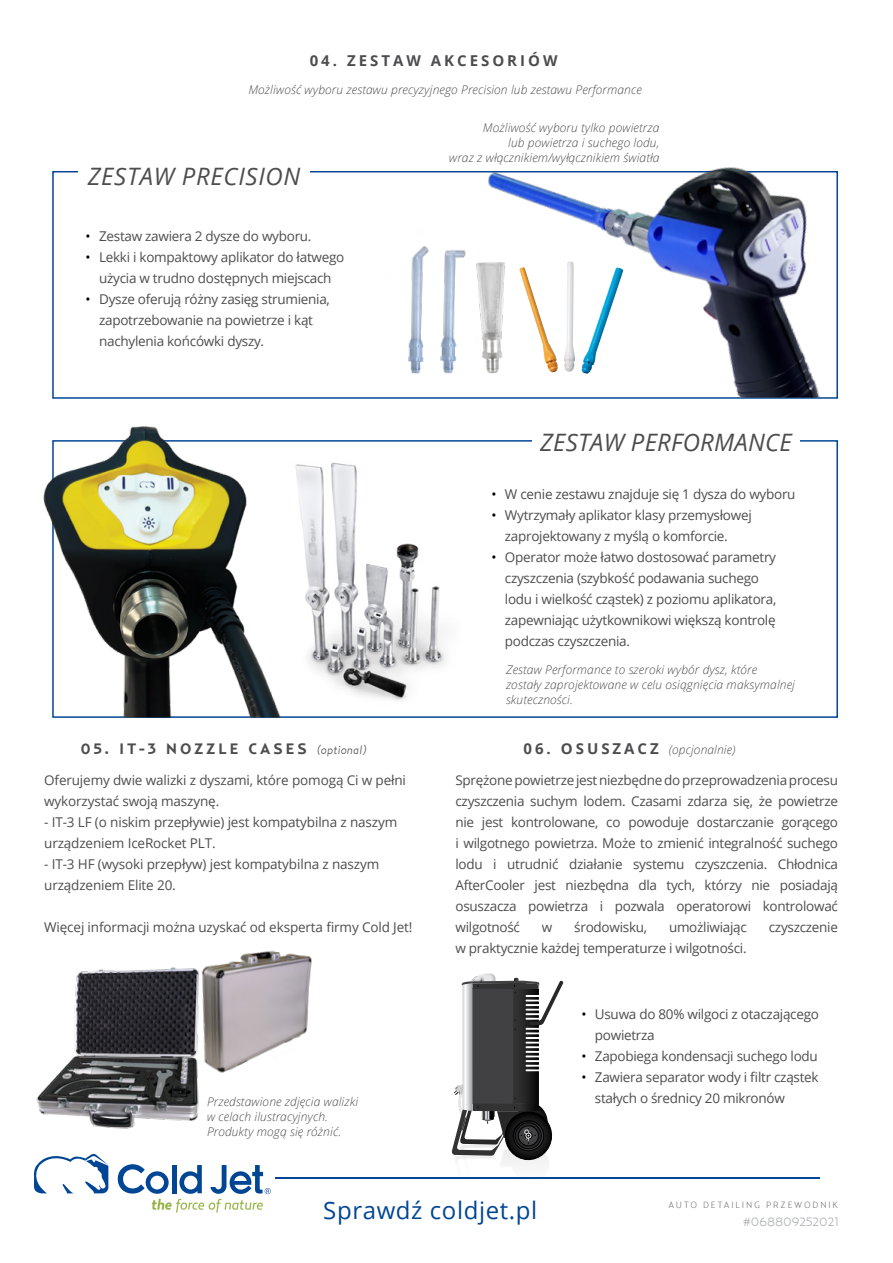
<style>
.page{position:relative;width:893px;height:1263px;background:#fff}
.page>*{position:absolute;margin:0;border:0;box-sizing:border-box;transform-origin:0 0}
.t1{font:italic 24px "Open Sans";letter-spacing:.01em;color:#4d4d4f}
.t2{font:24px "Open Sans";letter-spacing:.025em;color:#004694}
.t3{font:italic 24px "Open Sans";letter-spacing:.03em;color:#4d4d4f}
.t4{font:700 15px "Relay";letter-spacing:.2em;color:#4d4d4f}
.t5{font:700 15px "Open Sans";letter-spacing:.2em;color:#4d4d4f}
.t6{font:13.5px/21px "Open Sans";letter-spacing:-.02em;color:#4d4d4f}
.t7{font:italic 300 12px/15px "Open Sans";letter-spacing:.01em;color:#4d4d4f}
.t8{font:300 12px "Relay Wide";color:#a7a9ac}
.t9{font:300 9px "Relay";letter-spacing:.2em;color:#6e6f72}
.s1{color:#000}
.s2{font-weight:300;font-style:italic;font-size:12px}
.s3{font-weight:700;font-style:normal;font-size:15px}
</style>
<div class="page">
<hr style="left:275px;top:1177px;width:545px;height:2px;background:#004694">
<svg style="left:34px;top:1154px;width:74px;height:39px"></svg>
<svg style="left:118px;top:1164px;width:153px;height:48px"></svg>
<img style="left:374px;top:440px;width:88px;height:261px">
<img style="left:408px;top:259px;width:4px;height:114px">
<img style="left:412px;top:246px;width:35px;height:128px">
<img style="left:43px;top:426px;width:331px;height:292px">
<img style="left:447px;top:167px;width:391px;height:231px">
<svg style="left:451px;top:973px;width:112px;height:192px"></svg>
<img style="left:218px;top:950px;width:94px;height:123px">
<img style="left:36px;top:964px;width:182px;height:165px">
<p class="t5" style="left:310px;top:50px;width:249px">04. ZESTAW AKCESORIÓW</p>
<p class="t7" style="left:248px;top:82px;width:395px">Możliwość wyboru zestawu precyzyjnego Precision lub zestawu Performance</p>
<h1 class="t3" style="left:88px;top:160px;width:214px">ZESTAW PRECISION</h1>
<p class="t6" style="left:86px;top:225px;width:227px"><span class="s1">•</span> Zestaw zawiera 2 dysze do wyboru.</p>
<p class="t6" style="left:86px;top:246px;width:260px;text-align:center"><span class="s1">•</span> Lekki i kompaktowy aplikator do łatwego użycia w trudno dostępnych miejscach</p>
<p class="t6" style="left:99px;top:288px;width:232px;text-indent:-14px"><span class="s1">•</span> Dysze oferują różny zasięg strumienia, zapotrzebowanie na powietrze i kąt nachylenia końcówki dyszy.</p>
<p class="t4" style="left:81px;top:740px;width:287px">05. IT-3 NOZZLE CASES <span class="s2">(optional)</span></p>
<p class="t6" style="left:44px;top:769px;width:363px">Oferujemy dwie walizki z dyszami, które pomogą Ci w pełni wykorzystać swoją maszynę.</p>
<p class="t6" style="left:44px;top:811px;width:355px">- IT-3 LF (o niskim przepływie) jest kompatybilna z naszym urządzeniem IceRocket PLT.</p>
<p class="t6" style="left:44px;top:853px;width:337px">- IT-3 HF (wysoki przepływ) jest kompatybilna z naszym urządzeniem Elite 20.</p>
<p class="t6" style="left:44px;top:916px;width:370px">Więcej informacji można uzyskać od eksperta firmy Cold Jet!</p>
<p class="t7" style="left:207px;top:1094px;width:153px">Przedstawione zdjęcia walizki w celach ilustracyjnych.<br>Produkty mogą się różnić.</p>
<p class="t7" style="left:449px;top:120px;width:212px;text-align:right">Możliwość wyboru tylko powietrza<br>lub powietrza i suchego lodu,<br>wraz z włącznikiem/wyłącznikiem światła</p>
<h1 class="t1" style="left:540px;top:426px;width:253px">ZESTAW PERFORMANCE</h1>
<p class="t6" style="left:491px;top:483px;width:306px"><span class="s1">•</span> W cenie zestawu znajduje się 1 dysza do wyboru</p>
<p class="t6" style="left:505px;top:504px;width:248px;text-indent:-14px"><span class="s1">•</span> Wytrzymały aplikator klasy przemysłowej zaprojektowany z myślą o komforcie.</p>
<p class="t6" style="left:505px;top:546px;width:273px;text-indent:-14px"><span class="s1">•</span> Operator może łatwo dostosować parametry czyszczenia (szybkość podawania suchego lodu i wielkość cząstek) z poziomu aplikatora, zapewniając użytkownikowi większą kontrolę podczas czyszczenia.</p>
<p class="t7" style="left:506px;top:662px;width:291px">Zestaw Performance to szeroki wybór dysz, które zostały zaprojektowane w celu osiągnięcia maksymalnej skuteczności.</p>
<p class="t7" style="left:523px;top:742px;width:213px"><span class="s3">0 6 . O S U S Z A C Z</span> (opcjonalnie)</p>
<p class="t6" style="left:455px;top:769px;width:384px;text-align:justify">Sprężone powietrze jest niezbędne do przeprowadzenia procesu czyszczenia suchym lodem. Czasami zdarza się, że powietrze nie jest kontrolowane, co powoduje dostarczanie gorącego i wilgotnego powietrza. Może to zmienić integralność suchego lodu i utrudnić działanie systemu czyszczenia. Chłodnica AfterCooler jest niezbędna dla tych, którzy nie posiadają osuszacza powietrza i pozwala operatorowi kontrolować wilgotność</p>
<p class="t6" style="left:542px;top:916px;width:12px">w</p>
<p class="t6" style="left:574px;top:916px;width:74px">środowisku,</p>
<p class="t6" style="left:669px;top:916px;width:79px">umożliwiając</p>
<p class="t6" style="left:769px;top:916px;width:71px">czyszczenie</p>
<p class="t6" style="left:455px;top:937px;width:293px">w praktycznie każdej temperaturze i wilgotności.</p>
<p class="t6" style="left:595px;top:1003px;width:226px;text-indent:-14px"><span class="s1">•</span> Usuwa do 80% wilgoci z otaczającego powietrza</p>
<p class="t6" style="left:581px;top:1045px;width:238px"><span class="s1">•</span> Zapobiega kondensacji suchego lodu</p>
<p class="t6" style="left:595px;top:1066px;width:225px;text-indent:-14px"><span class="s1">•</span> Zawiera separator wody i filtr cząstek stałych o średnicy 20 mikronów</p>
<h1 class="t2" style="left:323px;top:1193px;width:215px">Sprawdź coldjet.pl</h1>
<p class="t9" style="left:668px;top:1199px;width:171px">AUTO DETAILING PRZEWODNIK</p>
<p class="t8" style="left:743px;top:1215px;width:97px">#068809252021</p>
</div>
